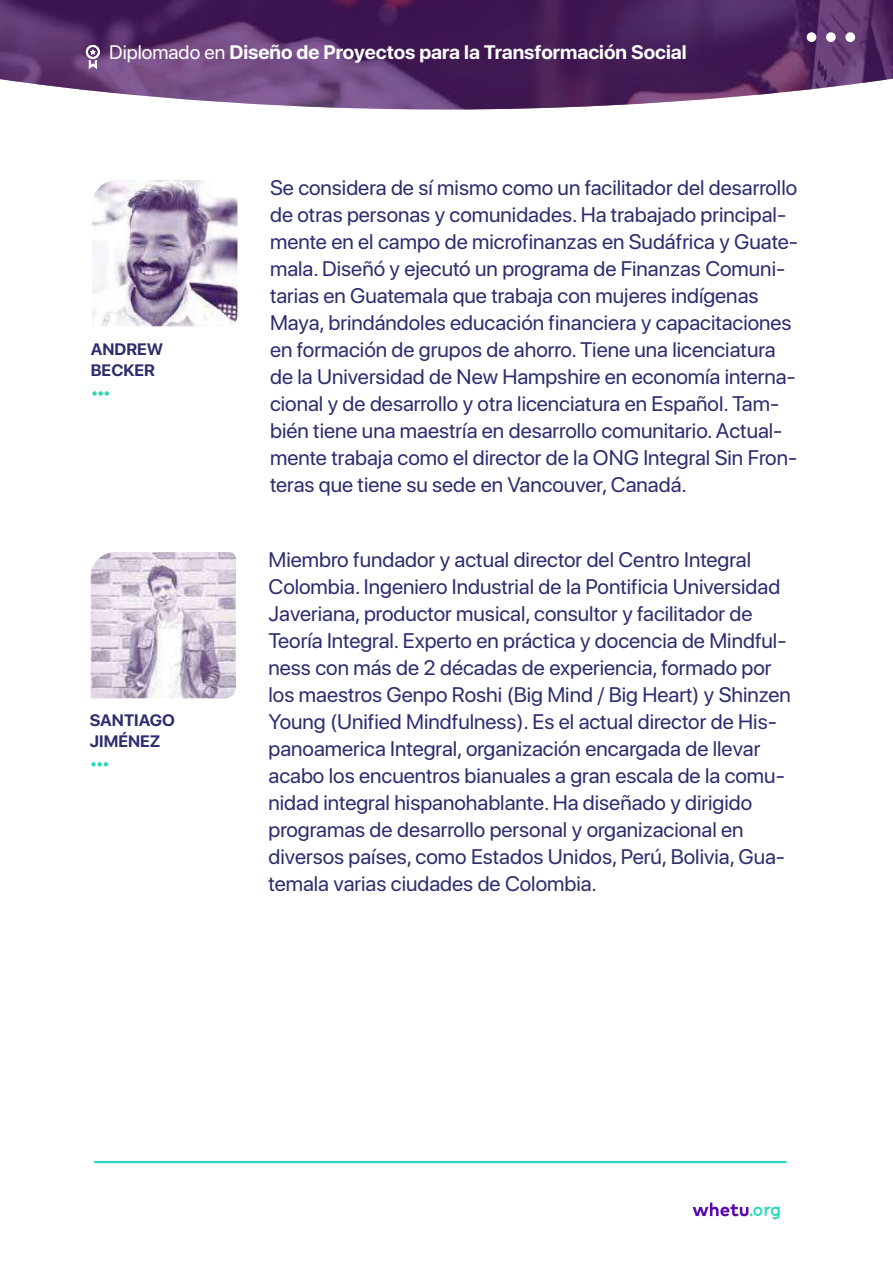
<style>
.page{position:relative;width:893px;height:1263px;background:#fff}
.page>*{position:absolute;margin:0;border:0;box-sizing:border-box;transform-origin:0 0}
.t1{font:21px/27px "SF Pro Display";color:#2d2d6f}
.t2{font:700 19.5px "SF Pro Display";color:#fff}
.t3{font:700 18.75px "Quicksand";color:#2ed8bb}
.t4{font:700 16.5px/21px "SF Pro Display";color:#2d2d6f}
.s1{font-weight:400}
</style>
<div class="page">
<svg style="left:0;top:0;width:893px;height:109px;background:#623d72"></svg>
<img style="left:91px;top:552px;width:145px;height:146px">
<svg style="left:91px;top:762px;width:17px;height:4px"></svg>
<svg style="left:92px;top:391px;width:17px;height:5px"></svg>
<img style="left:92px;top:180px;width:145px;height:146px">
<svg style="left:693px;top:1202px;width:55px;height:15px"></svg>
<hr style="left:95px;top:1161px;width:691px;height:2px;background:#2ed8bb">
<div style="left:807px;top:32px;width:9px;height:10px;background:#fff;border-radius:50%"></div>
<div style="left:826px;top:32px;width:10px;height:10px;background:#fff;border-radius:50%"></div>
<div style="left:845px;top:32px;width:10px;height:10px;background:#fff;border-radius:50%"></div>
<svg style="left:86px;top:45px;width:14px;height:24px"></svg>
<p class="t2" style="left:109px;top:41px;width:579px"><span class="s1">Diplomado en</span> Diseño de Proyectos para la Transformación Social</p>
<p class="t4" style="left:91px;top:339px;width:74px">ANDREW<br>BECKER</p>
<p class="t4" style="left:90px;top:710px;width:87px">SANTIAGO<br>JIMÉNEZ</p>
<p class="t1" style="left:270px;top:174px;width:530px">Se considera de sí mismo como un facilitador del desarrollo de otras personas y comunidades. Ha trabajado principal&shy;mente en el campo de microfinanzas en Sudáfrica y Guate&shy;mala. Diseñó y ejecutó un programa de Finanzas Comuni&shy;tarias en Guatemala que trabaja con mujeres indígenas Maya, brindándoles educación financiera y capacitaciones en formación de grupos de ahorro. Tiene una licenciatura de la Universidad de New Hampshire en economía interna&shy;cional y de desarrollo y otra licenciatura en Español. Tam&shy;bién tiene una maestría en desarrollo comunitario. Actual&shy;mente trabaja como el director de la ONG Integral Sin Fron&shy;teras que tiene su sede en Vancouver, Canadá.</p>
<p class="t1" style="left:269px;top:546px;width:524px">Miembro fundador y actual director del Centro Integral Colombia. Ingeniero Industrial de la Pontificia Universidad Javeriana, productor musical, consultor y facilitador de Teoría Integral. Experto en práctica y docencia de Mindful&shy;ness con más de 2 décadas de experiencia, formado por los maestros Genpo Roshi (Big Mind / Big Heart) y Shinzen Young (Unified Mindfulness). Es el actual director de His&shy;panoamerica Integral, organización encargada de llevar acabo los encuentros bianuales a gran escala de la comu&shy;nidad integral hispanohablante. Ha diseñado y dirigido programas de desarrollo personal y organizacional en diversos países, como Estados Unidos, Perú, Bolivia, Gua&shy;temala varias ciudades de Colombia.</p>
<p class="t3" style="left:749px;top:1198px;width:35px">.org</p>
</div>
